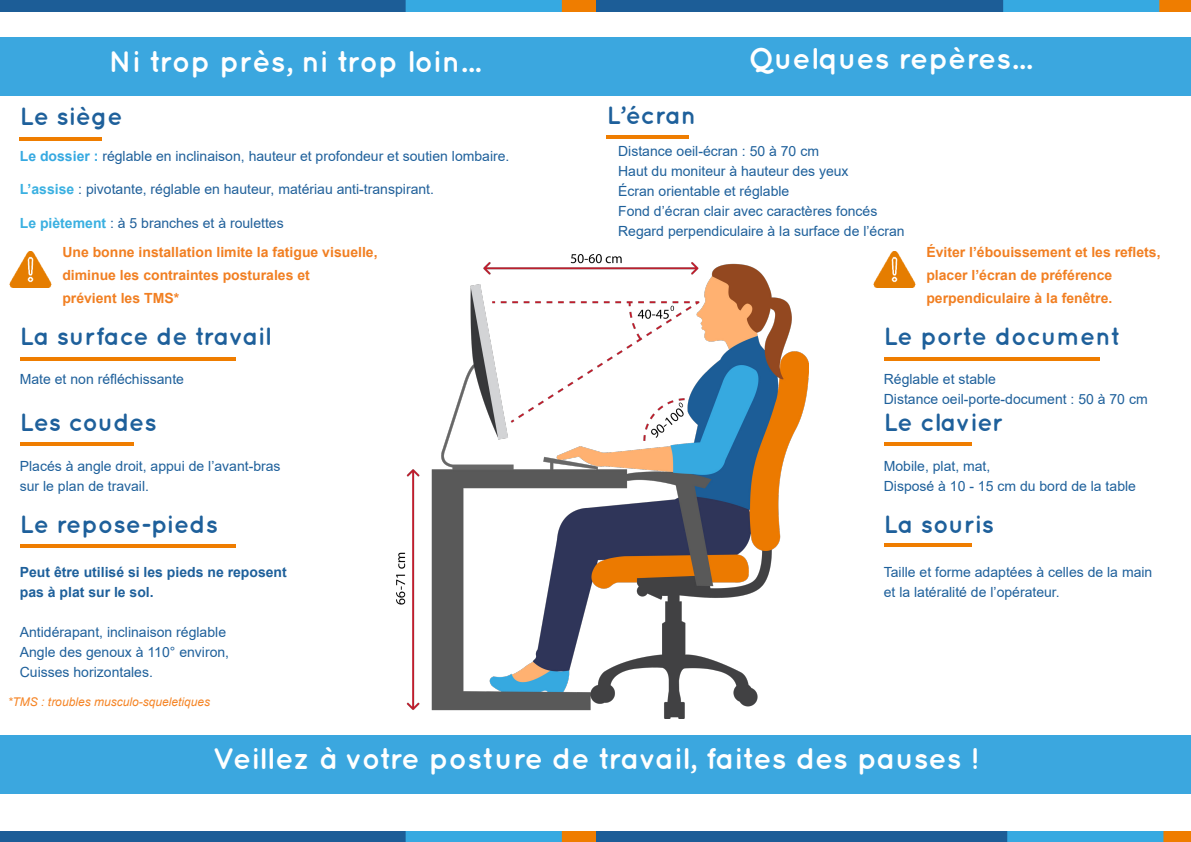
<style>
.page{position:relative;width:1191px;height:842px;background:#fff}
.page>*{position:absolute;margin:0;border:0;box-sizing:border-box;transform-origin:0 0}
.t1{font:700 30px "Quicksand";color:#fff}
.t2{font:700 25px "Quicksand";color:#1e609b}
.t3{font:14px/20px "Arial";color:#1e609b}
.t4{font:700 14px/23px "Arial";color:#f17f22}
.t5{font:14px "Arial";color:#20609a}
.t6{font:700 14px/20px "Arial";color:#1e609b}
.t7{font:italic 12px "Arial";color:#f58425}
.s1{font-weight:700;color:#36a9e1}
.s2{font-weight:700;color:#3ab0e1}
</style>
<div class="page">
<div style="left:590px;top:37px;width:601px;height:59px;background:#3ba7df"></div>
<img style="left:0;top:0;width:1191px;height:12px">
<img style="left:0;top:831px;width:1191px;height:11px">
<div style="left:0;top:37px;width:595px;height:59px;background:#3ba7df"></div>
<img style="left:397px;top:254px;width:411px;height:465px">
<img style="left:9px;top:251px;width:43px;height:37px">
<hr style="left:20px;top:137px;width:82px;height:3px;background:#ef7d00">
<hr style="left:20px;top:358px;width:215px;height:3px;background:#ef7d00">
<hr style="left:20px;top:443px;width:113px;height:3px;background:#ef7d00">
<hr style="left:20px;top:545px;width:215px;height:3px;background:#ef7d00">
<div style="left:0;top:735px;width:1191px;height:58px;background:#3ba7df"></div>
<img style="left:873px;top:251px;width:43px;height:37px">
<hr style="left:607px;top:136px;width:82px;height:3px;background:#ef7d00">
<hr style="left:883px;top:358px;width:216px;height:3px;background:#ef7d00">
<hr style="left:883px;top:443px;width:88px;height:3px;background:#ef7d00">
<hr style="left:883px;top:543px;width:88px;height:3px;background:#ef7d00">
<p class="t1" style="left:109px;top:44px;width:373px">Ni trop près, ni trop loin...</p>
<p class="t1" style="left:749px;top:41px;width:285px">Quelques repères...</p>
<p class="t2" style="left:20px;top:101px;width:104px">Le siège</p>
<p class="t2" style="left:607px;top:100px;width:91px">L’écran</p>
<p class="t3" style="left:20px;top:146px;width:491px"><span class="s1">Le dossier :</span> réglable en inclinaison, hauteur et profondeur et soutien lombaire.</p>
<p class="t5" style="left:20px;top:180px;width:416px"><span class="s2">L’assise</span> : pivotante, réglable en hauteur, matériau anti-transpirant.</p>
<p class="t5" style="left:20px;top:213px;width:265px"><span class="s2">Le piètement</span> : à 5 branches et à roulettes</p>
<p class="t3" style="left:618px;top:141px;width:202px">Distance oeil-écran : 50 à 70 cm</p>
<p class="t3" style="left:618px;top:161px;width:232px">Haut du moniteur à hauteur des yeux</p>
<p class="t3" style="left:618px;top:181px;width:173px">Écran orientable et réglable</p>
<p class="t3" style="left:618px;top:201px;width:261px">Fond d’écran clair avec caractères foncés</p>
<p class="t3" style="left:618px;top:221px;width:288px">Regard perpendiculaire à la surface de l’écran</p>
<p class="t4" style="left:62px;top:241px;width:317px">Une bonne installation limite la fatigue visuelle,</p>
<p class="t4" style="left:62px;top:264px;width:249px">diminue les contraintes posturales et</p>
<p class="t4" style="left:62px;top:287px;width:118px">prévient les TMS*</p>
<p class="t4" style="left:926px;top:241px;width:236px">Éviter l’ébouissement et les reflets, placer l’écran de préférence</p>
<p class="t4" style="left:926px;top:287px;width:187px">perpendiculaire à la fenêtre.</p>
<p class="t2" style="left:20px;top:322px;width:252px">La surface de travail</p>
<p class="t2" style="left:883px;top:322px;width:238px">Le porte document</p>
<p class="t3" style="left:20px;top:368px;width:166px">Mate et non réfléchissante</p>
<p class="t3" style="left:883px;top:368px;width:114px">Réglable et stable</p>
<p class="t3" style="left:883px;top:388px;width:265px">Distance oeil-porte-document : 50 à 70 cm</p>
<p class="t2" style="left:20px;top:407px;width:138px">Les coudes</p>
<p class="t2" style="left:883px;top:407px;width:121px">Le clavier</p>
<p class="t3" style="left:20px;top:456px;width:262px">Placés à angle droit, appui de l’avant-bras sur le plan de travail.</p>
<p class="t3" style="left:883px;top:456px;width:108px">Mobile, plat, mat,</p>
<p class="t3" style="left:883px;top:476px;width:254px">Disposé à 10 - 15 cm du bord de la table</p>
<p class="t2" style="left:20px;top:509px;width:200px">Le repose-pieds</p>
<p class="t2" style="left:883px;top:509px;width:112px">La souris</p>
<p class="t6" style="left:20px;top:562px;width:268px">Peut être utilisé si les pieds ne reposent pas à plat sur le sol.</p>
<p class="t3" style="left:20px;top:622px;width:208px">Antidérapant, inclinaison réglable</p>
<p class="t3" style="left:20px;top:642px;width:211px">Angle des genoux à 110° environ,</p>
<p class="t3" style="left:20px;top:662px;width:135px">Cuisses horizontales.</p>
<p class="t3" style="left:883px;top:562px;width:270px">Taille et forme adaptées à celles de la main et la latéralité de l’opérateur.</p>
<p class="t7" style="left:8px;top:694px;width:204px">*TMS : troubles musculo-squeletiques</p>
<p class="t1" style="left:213px;top:741px;width:767px">Veillez à votre posture de travail, faites des pauses !</p>
</div>
